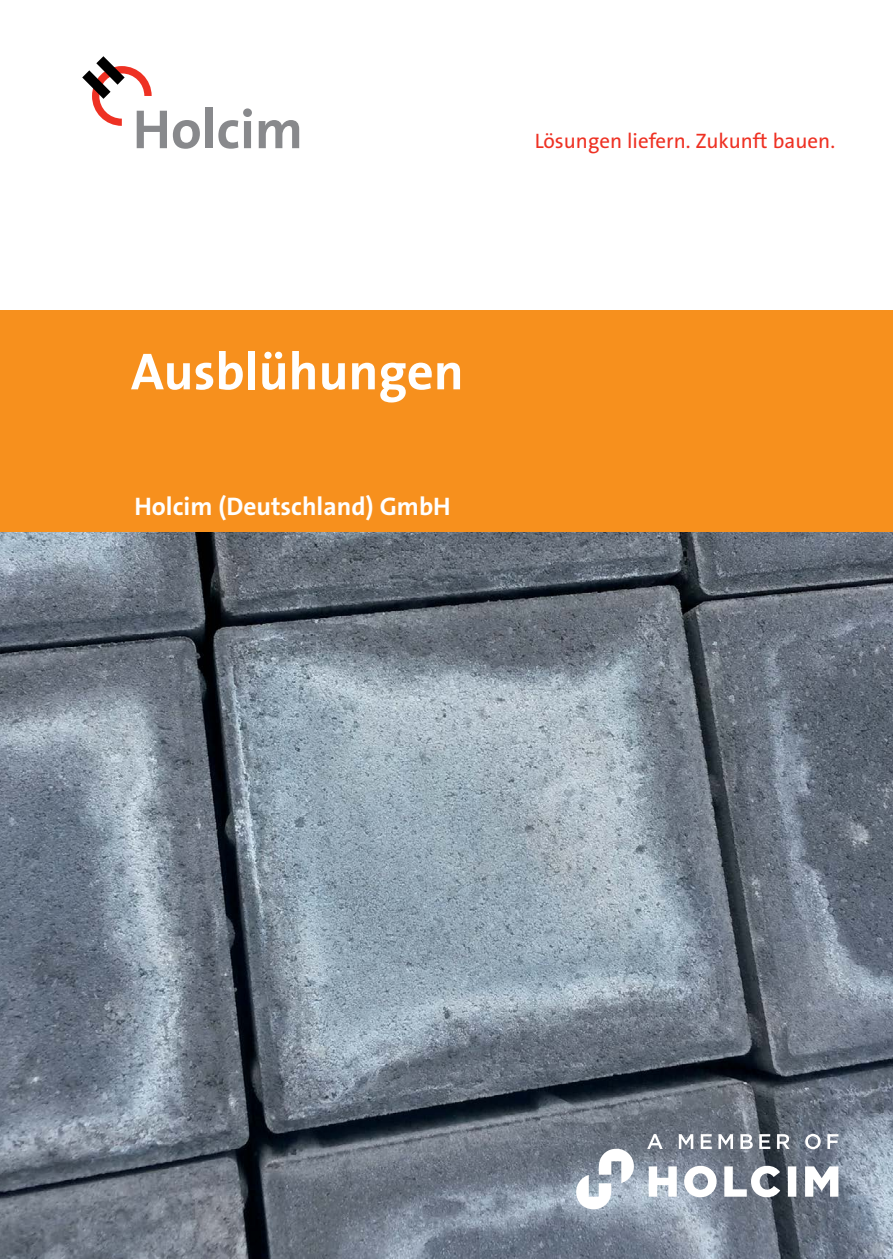
<style>
.page{position:relative;width:893px;height:1259px;background:#fff}
.page>*{position:absolute;margin:0;border:0;box-sizing:border-box;transform-origin:0 0}
.t1{font:700 52.5px "The Sans B7";color:#fff}
.t2{font:700 25.5px "The Sans B7";color:#fff}
.t3{font:21px "The Sans B5 Plain";color:#ee3123}
</style>
<div class="page">
<img style="left:0;top:531px;width:893px;height:728px">
<div style="left:0;top:310px;width:893px;height:221px;background:#f7901d"></div>
<svg style="left:173px;top:120px;width:27px;height:29px"></svg>
<div style="left:206px;top:108px;width:7px;height:40px;background:#88898c"></div>
<svg style="left:218px;top:120px;width:20px;height:29px"></svg>
<div style="left:244px;top:121px;width:7px;height:27px;background:#88898c"></div>
<div style="left:243px;top:108px;width:9px;height:9px;background:#88898c;border-radius:50%"></div>
<svg style="left:259px;top:120px;width:40px;height:28px"></svg>
<svg style="left:82px;top:56px;width:85px;height:92px"></svg>
<svg style="left:649px;top:1165px;width:189px;height:32px"></svg>
<svg style="left:576px;top:1148px;width:58px;height:61px"></svg>
<svg style="left:647px;top:1134px;width:191px;height:15px"></svg>
<p class="t3" style="left:535px;top:130px;width:302px">Lösungen liefern. Zukunft bauen.</p>
<p class="t1" style="left:131px;top:343px;width:334px">Ausblühungen</p>
<p class="t2" style="left:134px;top:492px;width:318px">Holcim (Deutschland) GmbH</p>
</div>
